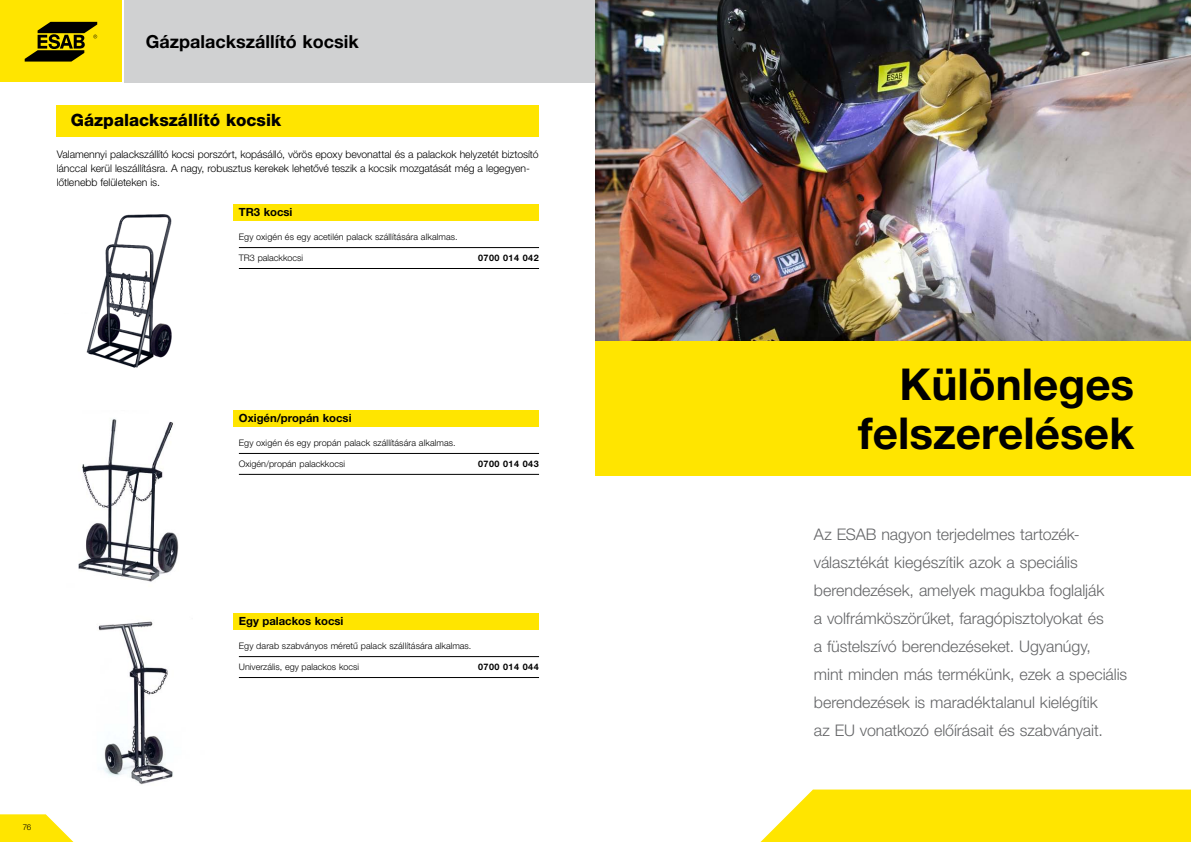
<style>
.page{position:relative;width:1191px;height:842px;background:#fff}
.page>*{position:absolute;margin:0;border:0;box-sizing:border-box;transform-origin:0 0}
.Fejezetelválasztó_cí{font:700 44px/49.5px "Helvetica Neue LTH";color:#000;text-align:right}
.Fejléc_cím{font:700 18px "Helvetica Neue LTH";color:#000}
.t1{font:800 17px "Helvetica Neue LT Std";color:#000}
.Fejezetelválasztó_le{font:300 16px/28px "Helvetica Neue LTH";letter-spacing:-.005em;color:#646567}
.PRODUCT_HEADING{font:700 11.3px "Helvetica Neue LTH";color:#000}
.Termék_bevezető{font:300 10.5px/14px "Helvetica Neue LTH";letter-spacing:-.005em;color:#000}
.Termék_leírás_utolsó{font:300 9px "Helvetica Neue LTH";letter-spacing:.01em;color:#000}
.Terméklista_utolsó_s{font:300 9px "Helvetica Neue LTH";color:#000}
.Terméklista_utolsó_s-2{font:700 9px "Helvetica Neue LTH";letter-spacing:.05em;color:#000}
.t2{font:300 8px "Helvetica Neue LTH";color:#000}
</style>
<div class="page">
<div style="left:0;top:0;width:122px;height:82px;background:#ffe500"></div>
<div style="left:124px;top:0;width:471px;height:82px;background:#d0d1d2"></div>
<svg style="left:25px;top:22px;width:72px;height:40px"></svg>
<svg style="left:0;top:814px;width:74px;height:28px"></svg>
<svg style="left:760px;top:789px;width:431px;height:53px;background:#ffe612"></svg>
<img style="left:595px;top:0;width:596px;height:342px">
<div style="left:595px;top:342px;width:596px;height:134px;background:#ffe500"></div>
<img style="left:86px;top:214px;width:86px;height:154px">
<hr style="left:239px;top:247px;width:300px;height:1px;background:#000">
<hr style="left:239px;top:268px;width:300px;height:1px;background:#000">
<div style="left:233px;top:204px;width:306px;height:16px;background:#ffe500"></div>
<img style="left:78px;top:419px;width:101px;height:163px">
<hr style="left:239px;top:453px;width:300px;height:1px;background:#000">
<hr style="left:239px;top:474px;width:300px;height:1px;background:#000">
<div style="left:233px;top:410px;width:306px;height:16px;background:#ffe500"></div>
<img style="left:98px;top:621px;width:75px;height:164px">
<hr style="left:239px;top:656px;width:300px;height:1px;background:#000">
<hr style="left:239px;top:677px;width:300px;height:1px;background:#000">
<div style="left:233px;top:613px;width:306px;height:16px;background:#ffe500"></div>
<div style="left:57px;top:105px;width:482px;height:31px;background:#ffe500"></div>
<p class="Fejléc_cím" style="left:146px;top:30px;width:214px">Gázpalackszállító kocsik</p>
<p class="t1" style="left:71px;top:110px;width:212px">Gázpalackszállító kocsik</p>
<p class="Termék_bevezető" style="left:57px;top:147px;width:483px">Valamennyi palackszállító kocsi porszórt, kopásálló, vörös epoxy bevonattal és a palackok helyzetét biztosító lánccal kerül leszállításra. A nagy, robusztus kerekek lehetővé teszik a kocsik mozgatását még a legegyen&shy;lőtlenebb felületeken is.</p>
<p class="PRODUCT_HEADING" style="left:239px;top:205px;width:55px">TR3 kocsi</p>
<p class="Termék_leírás_utolsó" style="left:239px;top:231px;width:220px">Egy oxigén és egy acetilén palack szállítására alkalmas.</p>
<p class="Terméklista_utolsó_s" style="left:239px;top:252px;width:66px">TR3 palackkocsi</p>
<p class="Terméklista_utolsó_s-2" style="left:478px;top:252px;width:62px">0700 014 042</p>
<p class="PRODUCT_HEADING" style="left:239px;top:411px;width:114px">Oxigén/propán kocsi</p>
<p class="Termék_leírás_utolsó" style="left:239px;top:437px;width:218px">Egy oxigén és egy propán palack szállítására alkalmas.</p>
<p class="Terméklista_utolsó_s" style="left:239px;top:458px;width:108px">Oxigén/propán palackkocsi</p>
<p class="Terméklista_utolsó_s-2" style="left:478px;top:458px;width:62px">0700 014 043</p>
<p class="PRODUCT_HEADING" style="left:239px;top:614px;width:106px">Egy palackos kocsi</p>
<p class="Termék_leírás_utolsó" style="left:239px;top:640px;width:234px">Egy darab szabványos méretű palack szállítására alkalmas.</p>
<p class="Terméklista_utolsó_s" style="left:239px;top:661px;width:122px">Univerzális, egy palackos kocsi</p>
<p class="Terméklista_utolsó_s-2" style="left:478px;top:661px;width:62px">0700 014 044</p>
<p class="t2" style="left:23px;top:822px;width:10px">76</p>
<p class="Fejezetelválasztó_cí" style="left:858px;top:358px;width:278px">Különleges felszerelések</p>
<p class="Fejezetelválasztó_le" style="left:814px;top:520px;width:315px">Az ESAB nagyon terjedelmes tartozék&shy;választékát kiegészítik azok a speciális berendezések, amelyek magukba foglalják<br>a volfrámköszörűket, faragópisztolyokat és<br>a füstelszívó berendezéseket. Ugyanúgy,<br>mint minden más termékünk, ezek a speciális berendezések is maradéktalanul kielégítik<br>az EU vonatkozó előírásait és szabványait.</p>
</div>
